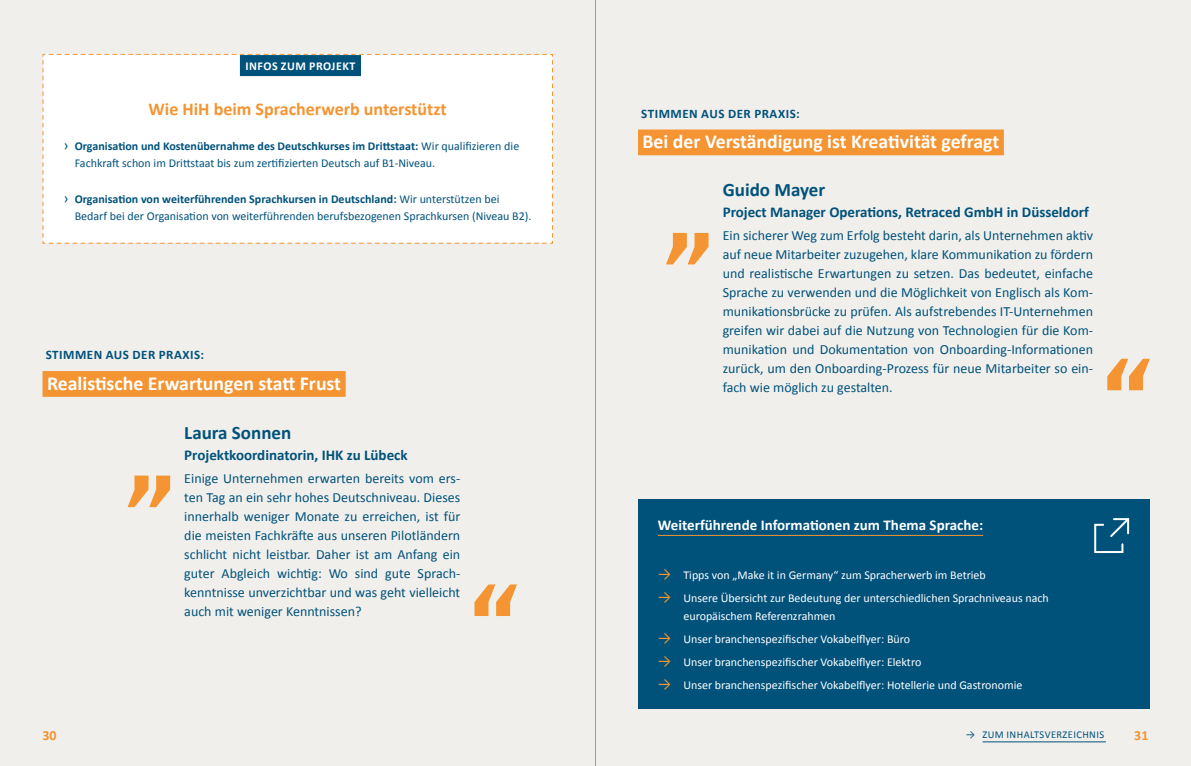
<style>
.page{position:relative;width:1191px;height:766px;background:#fff}
.page>*{position:absolute;margin:0;border:0;box-sizing:border-box;transform-origin:0 0}
.t1{font:700 19.8px "Calibri";color:#fff}
.t2{font:700 19px "Calibri";color:#00527b}
.t3{font:700 18px "Calibri";color:#f49432}
.t4{font:700 15px "Calibri";color:#00527b}
.t5{font:700 15px "Calibri";color:#fff}
.t6{font:14px/19px "Calibri";color:#00527b;text-align:justify}
.t7{font:700 14px "Calibri";color:#f49432}
.t8{font:700 13px "Calibri";letter-spacing:.04em;color:#00527b}
.t9{font:12px/17.5px "Calibri";color:#00527b}
.t10{font:12px/17.5px "Calibri";color:#fff}
.t11{font:700 12px "Calibri";letter-spacing:.04em;color:#fff}
.t12{font:10.4px "Calibri";letter-spacing:.04em;color:#00527b}
.s1{font-size:15px}
.s2{font-weight:700}
.s3{font-size:15px;color:#f49432}
</style>
<div class="page">
<div style="left:0;top:0;width:1191px;height:765px;background:#f1efeb"></div>
<hr style="left:982px;top:741px;width:124px;height:1px;background:#00527b">
<svg style="left:128px;top:475px;width:42px;height:32px"></svg>
<svg style="left:474px;top:584px;width:43px;height:32px"></svg>
<div style="left:43px;top:371px;width:303px;height:26px;background:#f49432"></div>
<svg style="left:666px;top:233px;width:42px;height:31px"></svg>
<svg style="left:1107px;top:358px;width:42px;height:32px"></svg>
<div style="left:638px;top:129px;width:365px;height:26px;background:#f49432"></div>
<div style="left:42px;top:53px;width:511px;height:191px;background:#fff"></div>
<div style="left:638px;top:499px;width:511px;height:210px;background:#00527b"></div>
<hr style="left:658px;top:534px;width:325px;height:1px;background:#f49432">
<svg style="left:1094px;top:518px;width:36px;height:35px"></svg>
<hr style="left:595px;top:0;width:1px;height:765px;background:#9d9d9c">
<p class="t11" style="left:245px;top:58px;width:111px">INFOS ZUM PROJEKT</p>
<p class="t3" style="left:149px;top:97px;width:300px">Wie HiH beim Spracherwerb unterstützt</p>
<p class="t9" style="left:75px;top:137px;width:446px;text-indent:-11px"><span class="s1">ͧ</span> <span class="s2">Organisation und Kostenübernahme des Deutschkurses im Drittstaat:</span> Wir qualifizieren die<br>Fachkraft schon im Drittstaat bis zum zertifizierten Deutsch auf B1-Niveau.</p>
<p class="t9" style="left:75px;top:190px;width:458px;text-indent:-11px"><span class="s1">ͧ</span> <span class="s2">Organisation von weiterführenden Sprachkursen in Deutschland:</span> Wir unterstützen bei<br>Bedarf bei der Organisation von weiterführenden berufsbezogenen Sprachkursen (Niveau B2).</p>
<p class="t8" style="left:46px;top:346px;width:160px">STIMMEN AUS DER PRAXIS:</p>
<h1 class="t1" style="left:47px;top:370px;width:296px">Realistische Erwartungen statt Frust</h1>
<h2 class="t2" style="left:184px;top:420px;width:109px">Laura Sonnen</h2>
<p class="t4" style="left:184px;top:445px;width:225px">Projektkoordinatorin, IHK zu Lübeck</p>
<p class="t6" style="left:184px;top:468px;width:277px">Einige Unternehmen erwarten bereits vom ers&shy;ten Tag an ein sehr hohes Deutschniveau. Dieses innerhalb weniger Monate zu erreichen, ist für die meisten Fachkräfte aus unseren Pilotländern schlicht nicht leistbar. Daher ist am Anfang ein guter Abgleich wichtig: Wo sind gute Sprach&shy;kenntnisse unverzichtbar und was geht vielleicht auch mit weniger Kenntnissen?</p>
<p class="t8" style="left:641px;top:105px;width:160px">STIMMEN AUS DER PRAXIS:</p>
<h1 class="t1" style="left:642px;top:129px;width:358px">Bei der Verständigung ist Kreativität gefragt</h1>
<h2 class="t2" style="left:722px;top:177px;width:104px">Guido Mayer</h2>
<p class="t4" style="left:722px;top:202px;width:368px">Project Manager Operations, Retraced GmbH in Düsseldorf</p>
<p class="t6" style="left:722px;top:226px;width:372px">Ein sicherer Weg zum Erfolg besteht darin, als Unternehmen aktiv auf neue Mitarbeiter zuzugehen, klare Kommunikation zu fördern und realistische Erwartungen zu setzen. Das bedeutet, einfache Sprache zu verwenden und die Möglichkeit von Englisch als Kom&shy;munikationsbrücke zu prüfen. Als aufstrebendes IT-Unternehmen greifen wir dabei auf die Nutzung von Technologien für die Kom&shy;munikation und Dokumentation von Onboarding-Informationen zurück, um den Onboarding-Prozess für neue Mitarbeiter so ein&shy;fach wie möglich zu gestalten.</p>
<p class="t5" style="left:658px;top:515px;width:327px">Weiterführende Informationen zum Thema Sprache:</p>
<p class="t10" style="left:658px;top:566px;width:329px"><span class="s3">→</span> Tipps von „Make it in Germany“ zum Spracherwerb im Betrieb</p>
<p class="t10" style="left:683px;top:589px;width:367px;text-indent:-26px"><span class="s3">→</span> Unsere Übersicht zur Bedeutung der unterschiedlichen Sprachniveaus nach europäischem Referenzrahmen</p>
<p class="t10" style="left:658px;top:630px;width:254px"><span class="s3">→</span> Unser branchenspezifischer Vokabelflyer: Büro</p>
<p class="t10" style="left:658px;top:653px;width:265px"><span class="s3">→</span> Unser branchenspezifischer Vokabelflyer: Elektro</p>
<p class="t10" style="left:658px;top:676px;width:366px"><span class="s3">→</span> Unser branchenspezifischer Vokabelflyer: Hotellerie und Gastronomie</p>
<p class="t7" style="left:43px;top:726px;width:16px">30</p>
<p class="t7" style="left:1134px;top:726px;width:16px">31</p>
<p class="t12" style="left:965px;top:727px;width:140px">→ ZUM INHALTSVERZEICHNIS</p>
</div>
